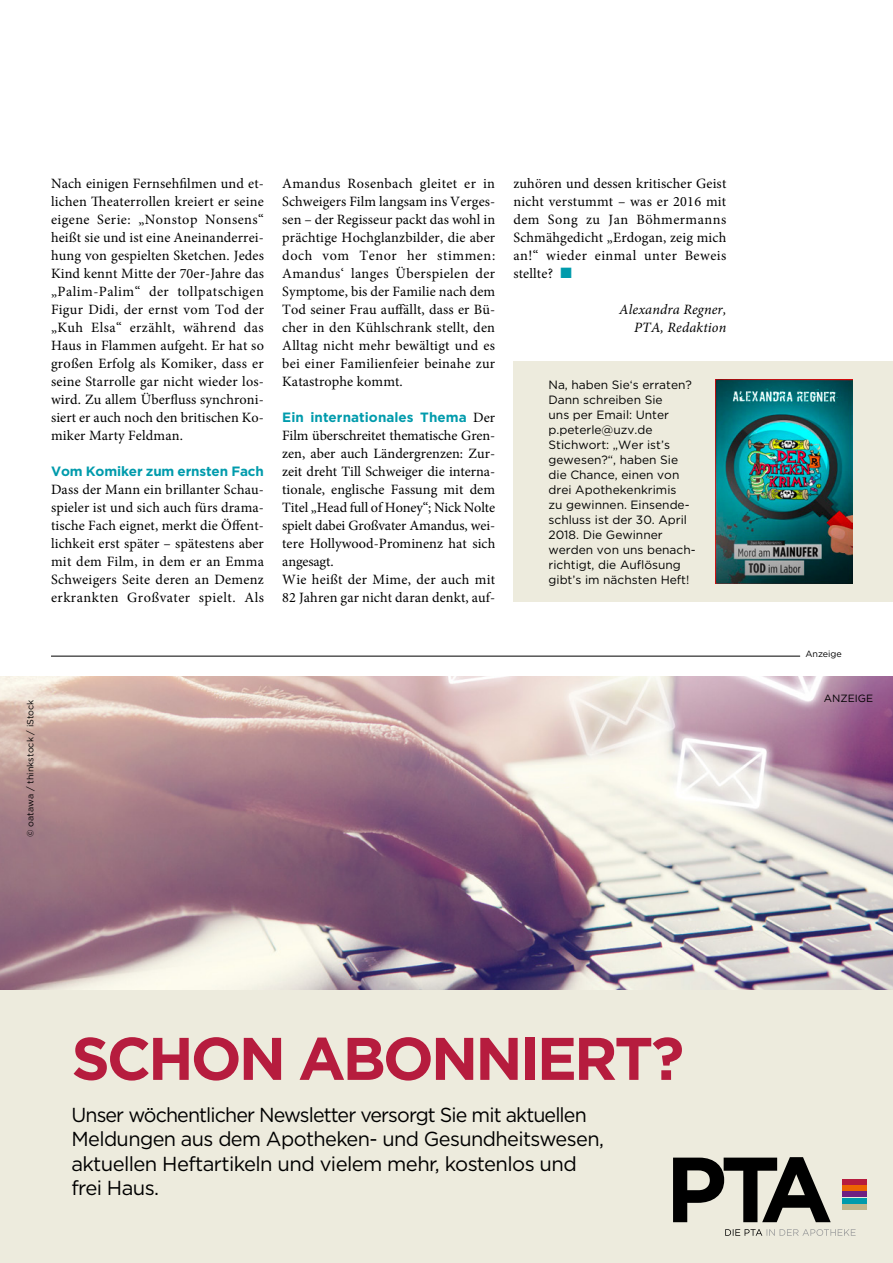
<style>
.page{position:relative;width:893px;height:1263px;background:#fff}
.page>*{position:absolute;margin:0;border:0;box-sizing:border-box;transform-origin:0 0}
.t1{font:700 60px "Gotham";letter-spacing:-.05em;color:#b61c3e}
.t2{font:20.25px/24.3px "Gotham";letter-spacing:-.03em;color:#000}
.Praxis_Grundtext{font:14.25px/18px "Minion Pro";letter-spacing:.005em;color:#000;text-align:justify}
.Praxis_Autor{font:italic 14.25px/18px "Minion Pro";letter-spacing:.01em;color:#000;text-align:right}
.Praxis_Grundtext-2{font:700 13.5px "Gotham";letter-spacing:.005em;color:#009bac}
.t3{font:12px/15px "Gotham";color:#000}
.t4{font:10.5px "Gotham";color:#000}
.t5{font:9px "Gotham";color:#000}
.s1{font-family:"Minion Pro";font-weight:400;font-size:14.25px;color:#000}
.s2{color:#009bac}
</style>
<div class="page">
<div style="left:513px;top:361px;width:380px;height:241px;background:#edebdd"></div>
<img style="left:715px;top:379px;width:138px;height:205px">
<div style="left:0;top:676px;width:893px;height:587px;background:#edebdd"></div>
<img style="left:0;top:676px;width:893px;height:313px">
<div style="left:842px;top:1179px;width:24px;height:5px;background:#b61c3e"></div>
<div style="left:842px;top:1185px;width:24px;height:6px;background:#ec6502"></div>
<div style="left:842px;top:1192px;width:24px;height:5px;background:#6f2082"></div>
<div style="left:842px;top:1198px;width:24px;height:6px;background:#009bac"></div>
<div style="left:842px;top:1205px;width:24px;height:5px;background:#c1b68c"></div>
<svg style="left:725px;top:1229px;width:131px;height:7px"></svg>
<svg style="left:673px;top:1157px;width:158px;height:65px"></svg>
<hr style="left:51px;top:656px;width:749px;height:1px;background:#000">
<p class="Praxis_Grundtext" style="left:51px;top:175px;width:214px">Nach einigen Fernsehfilmen und et&shy;lichen Theaterrollen kreiert er seine eigene Serie: „Nonstop Nonsens“ heißt sie und ist eine Aneinanderrei&shy;hung von gespielten Sketchen. Jedes Kind kennt Mitte der 70er-Jahre das „Palim-Palim“ der tollpatschigen Figur Didi, der ernst vom Tod der „Kuh Elsa“ erzählt, während das Haus in Flammen aufgeht. Er hat so großen Erfolg als Komiker, dass er seine Starrolle gar nicht wieder los&shy;wird. Zu allem Überfluss synchroni&shy;siert er auch noch den britischen Ko&shy;miker Marty Feldman.</p>
<p class="Praxis_Grundtext-2" style="left:51px;top:462px;width:214px">Vom Komiker zum ernsten Fach</p>
<p class="Praxis_Grundtext" style="left:51px;top:481px;width:215px">Dass der Mann ein brillanter Schau&shy;spieler ist und sich auch fürs drama&shy;tische Fach eignet, merkt die Öffent&shy;lichkeit erst später – spätestens aber mit dem Film, in dem er an Emma Schweigers Seite deren an Demenz erkrankten Großvater spielt. Als</p>
<p class="Praxis_Grundtext" style="left:282px;top:175px;width:215px">Amandus Rosenbach gleitet er in Schweigers Film langsam ins Verges&shy;sen – der Regisseur packt das wohl in prächtige Hochglanzbilder, die aber doch vom Tenor her stimmen:<br>Amandus‘ langes Überspielen der Symptome, bis der Familie nach dem Tod seiner Frau auffällt, dass er Bü&shy;cher in den Kühlschrank stellt, den Alltag nicht mehr bewältigt und es bei einer Familienfeier beinahe zur Katastrophe kommt.</p>
<p class="Praxis_Grundtext-2" style="left:282px;top:408px;width:214px">Ein internationales Thema <span class="s1">Der</span></p>
<p class="Praxis_Grundtext" style="left:282px;top:427px;width:215px;text-align:left">Film überschreitet thematische Gren&shy;zen, aber auch Ländergrenzen: Zur&shy;zeit dreht Till Schweiger die interna&shy;tionale, englische Fassung mit dem Titel „Head full of Honey“; Nick Nolte spielt dabei Großvater Amandus, wei&shy;tere Hollywood-Prominenz hat sich angesagt.</p>
<p class="Praxis_Grundtext" style="left:282px;top:571px;width:214px">Wie heißt der Mime, der auch mit<br>82 Jahren gar nicht daran denkt, auf-</p>
<p class="Praxis_Grundtext" style="left:513px;top:175px;width:214px">zuhören und dessen kritischer Geist nicht verstummt – was er 2016 mit dem Song zu Jan Böhmermanns Schmähgedicht „Erdogan, zeig mich an!“ wieder einmal unter Beweis stellte? <span class="s2">■</span></p>
<p class="Praxis_Autor" style="left:619px;top:301px;width:109px">Alexandra Regner,<br>PTA, Redaktion</p>
<p class="t3" style="left:549px;top:377px;width:149px">Na, haben Sie‘s erraten?<br>Dann schreiben Sie<br>uns per Email: Unter p.peterle@uzv.de<br>Stichwort: „Wer ist’s gewesen?“, haben Sie die Chance, einen von drei Apothekenkrimis<br>zu gewinnen. Einsende&shy;schluss ist der 30. April<br>2018. Die Gewinner werden von uns benach&shy;richtigt, die Auflösung gibt’s im nächsten Heft!</p>
<p class="t5" style="left:24px;top:837px;width:139px;rotate:-90deg">© oatawa / thinkstock / iStock</p>
<p class="t5" style="left:805px;top:648px;width:38px">Anzeige</p>
<p class="t4" style="left:824px;top:691px;width:51px">ANZEIGE</p>
<p class="t1" style="left:71px;top:1019px;width:614px">SCHON ABONNIERT?</p>
<p class="t2" style="left:71px;top:1102px;width:534px">Unser wöchentlicher Newsletter versorgt Sie mit aktuellen Meldungen aus dem Apotheken- und Gesundheitswesen, aktuellen Heftartikeln und vielem mehr, kostenlos und frei Haus.</p>
</div>
